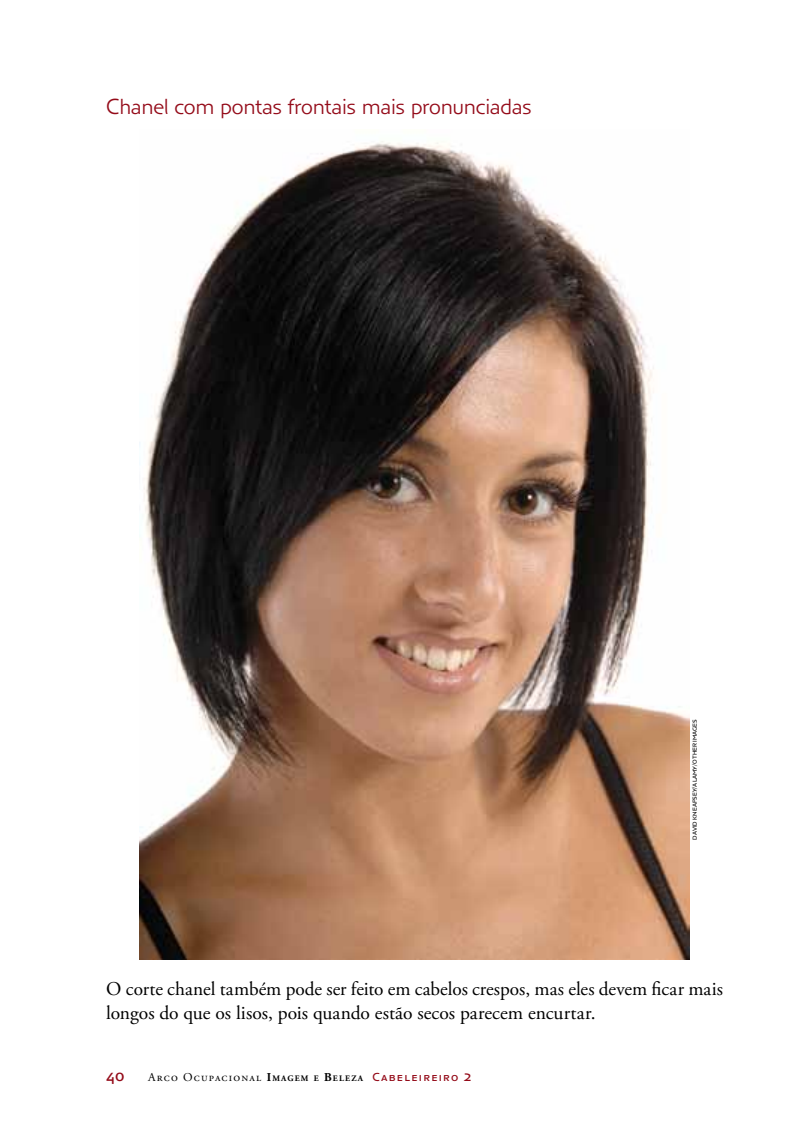
<style>
.page{position:relative;width:808px;height:1127px;background:#fff}
.page>*{position:absolute;margin:0;border:0;box-sizing:border-box;transform-origin:0 0}
.t1{font:300 22.5px "Anisette Petite";letter-spacing:-.015em;color:#940b19}
.t2{font:19.5px/23.9px "Adobe Garamond Pro";color:#000}
.t3{font:16.5px "Anisette Petite";color:#940b19}
.t4{font:12px "Adobe Garamond Pro";letter-spacing:.1em;color:#000}
.t5{font:6px "Anisette Petite Caps";color:#000}
.s1{font-weight:700}
.s2{font-weight:700;font-size:8.4px}
.s3{font-family:"Anisette Petite Caps";color:#940b19}
.s4{font-family:"Anisette Petite";font-size:15px;color:#940b19}
</style>
<div class="page">
<img style="left:139px;top:141px;width:551px;height:818px">
<p class="t1" style="left:106px;top:93px;width:427px">Chanel com pontas frontais mais pronunciadas</p>
<p class="t5" style="left:691px;top:840px;width:122px;rotate:-90deg">David Kneafsey/Alamy/Other I mages</p>
<p class="t2" style="left:106px;top:977px;width:618px">O corte chanel também pode ser feito em cabelos crespos, mas eles devem ficar mais longos do que os lisos, pois quando estão secos parecem encurtar.</p>
<p class="t3" style="left:106px;top:1066px;width:20px">40</p>
<p class="t4" style="left:148px;top:1070px;width:325px">Arco Ocupacional <span class="s1">I</span><span class="s2">MAGEM E</span> <span class="s1">B</span><span class="s2">ELEZA</span> <span class="s3">Cabeleireiro</span> <span class="s4">2</span></p>
</div>
